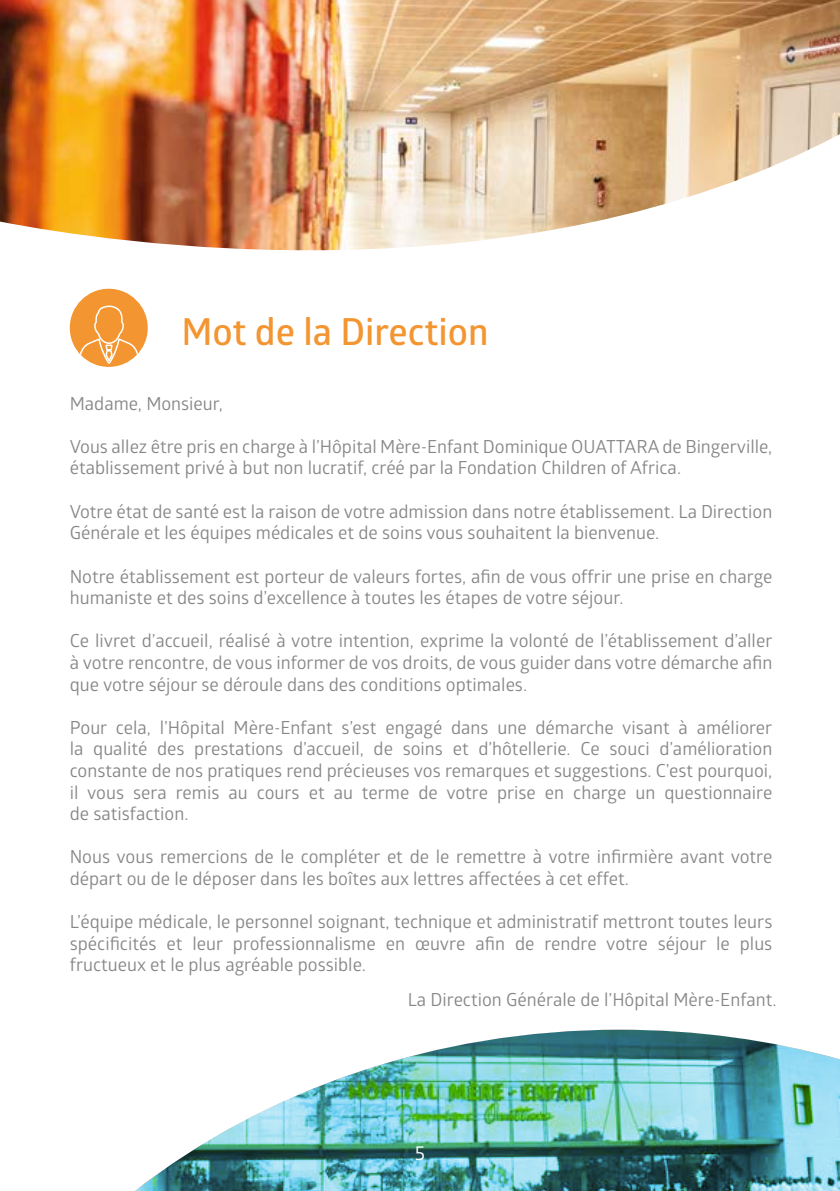
<style>
.page{position:relative;width:840px;height:1191px;background:#fff}
.page>*{position:absolute;margin:0;border:0;box-sizing:border-box;transform-origin:0 0}
.t1{font:600 37.2px "Glober";color:#f39531}
.t2{font:20px "Glober";color:#fff}
.t3{font:18px/21.6px "Glober";color:#878787}
</style>
<div class="page">
<img style="left:135px;top:1029px;width:704px;height:162px">
<img style="left:0;top:0;width:839px;height:305px">
<div style="left:70px;top:289px;width:78px;height:78px;background:#f39531;border-radius:50%"></div>
<svg style="left:78px;top:305px;width:62px;height:62px"></svg>
<h1 class="t1" style="left:181px;top:306px;width:308px">Mot de la Direction</h1>
<p class="t3" style="left:70px;top:392px;width:155px">Madame, Monsieur,</p>
<p class="t3" style="left:70px;top:435px;width:703px">Vous allez être pris en charge à l’Hôpital Mère-Enfant Dominique OUATTARA de Bingerville, établissement privé à but non lucratif, créé par la Fondation Children of Africa.</p>
<p class="t3" style="left:70px;top:500px;width:703px">Votre état de santé est la raison de votre admission dans notre établissement. La Direction<br>Générale et les équipes médicales et de soins vous souhaitent la bienvenue.</p>
<p class="t3" style="left:70px;top:564px;width:703px">Notre établissement est porteur de valeurs fortes, afin de vous offrir une prise en charge humaniste et des soins d’excellence à toutes les étapes de votre séjour.</p>
<p class="t3" style="left:70px;top:629px;width:703px;text-align:justify">Ce livret d’accueil, réalisé à votre intention, exprime la volonté de l’établissement d’aller à votre rencontre, de vous informer de vos droits, de vous guider dans votre démarche afin que votre séjour se déroule dans des conditions optimales.</p>
<p class="t3" style="left:70px;top:716px;width:703px;text-align:justify">Pour cela, l’Hôpital Mère-Enfant s’est engagé dans une démarche visant à améliorer la qualité des prestations d’accueil, de soins et d’hôtellerie. Ce souci d’amélioration constante de nos pratiques rend précieuses vos remarques et suggestions. C’est pourquoi, il vous sera remis au cours et au terme de votre prise en charge un questionnaire de satisfaction.</p>
<p class="t3" style="left:70px;top:845px;width:703px">Nous vous remercions de le compléter et de le remettre à votre infirmière avant votre départ ou de le déposer dans les boîtes aux lettres affectées à cet effet.</p>
<p class="t3" style="left:70px;top:910px;width:703px;text-align:justify">L’équipe médicale, le personnel soignant, technique et administratif mettront toutes leurs spécificités et leur professionnalisme en œuvre afin de rendre votre séjour le plus fructueux et le plus agréable possible.</p>
<p class="t3" style="left:407px;top:987px;width:370px">La Direction Générale de l’Hôpital Mère-Enfant.</p>
<p class="t2" style="left:414px;top:1138px;width:12px">5</p>
</div>
